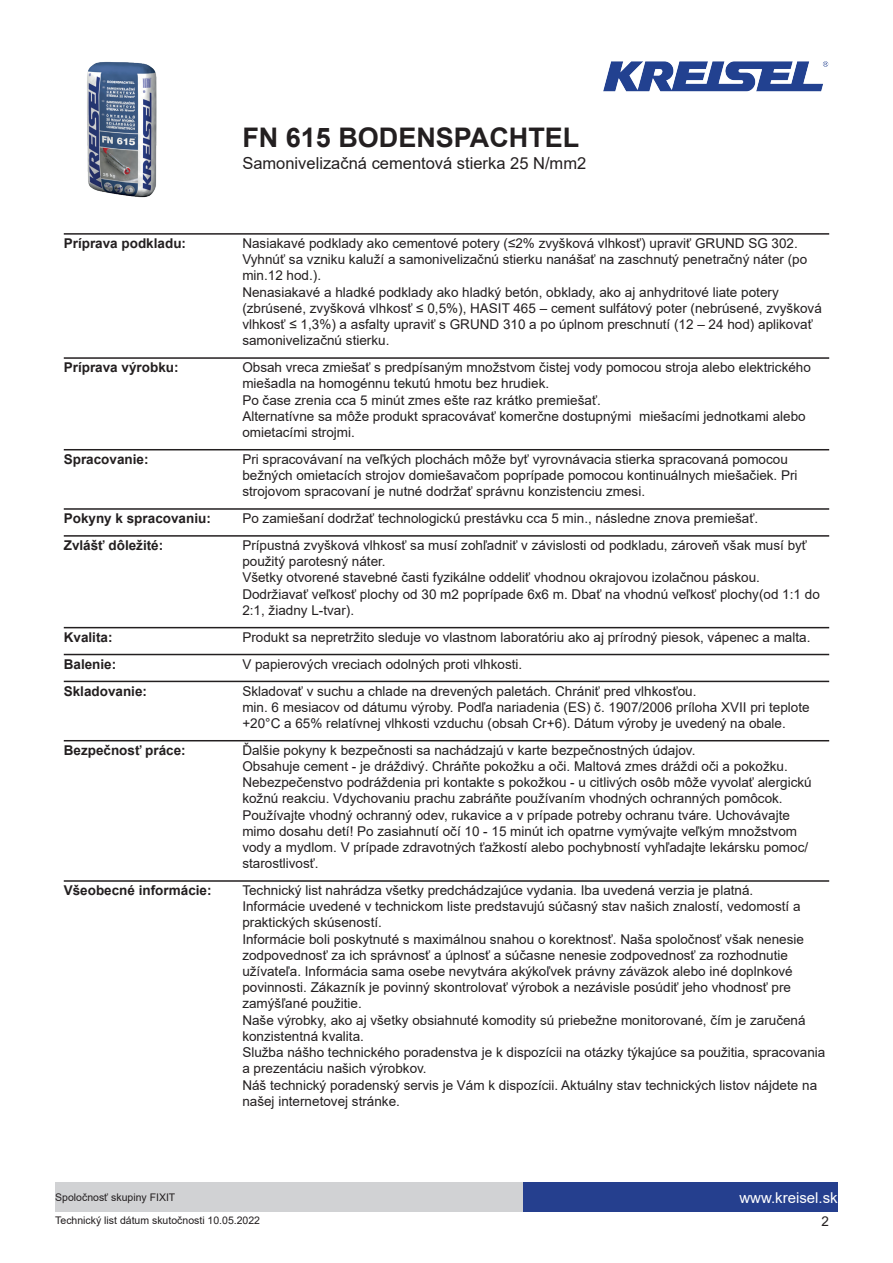
<style>
.page{position:relative;width:893px;height:1263px;background:#fff}
.page>*{position:absolute;margin:0;border:0;box-sizing:border-box;transform-origin:0 0}
.t1{font:700 27px "Arial";color:#231f20}
.t2{font:16.5px "Arial";color:#231f20}
.t3{font:15px "Arial";color:#fff}
.t4{font:13.5px/16.2px "Arial";color:#231f20}
.t5{font:700 13.5px "Arial";color:#231f20}
.t6{font:10.5px "Arial";color:#231f20}
</style>
<div class="page">
<img style="left:87px;top:61px;width:70px;height:137px">
<img style="left:603px;top:61px;width:226px;height:31px">
<div style="left:523px;top:1182px;width:315px;height:30px;background:#253f8e"></div>
<div style="left:55px;top:1182px;width:468px;height:30px;background:#d1d2d4"></div>
<hr style="left:64px;top:233px;width:765px;height:2px;background:#231f20">
<hr style="left:64px;top:357px;width:765px;height:2px;background:#231f20">
<hr style="left:64px;top:449px;width:765px;height:1px;background:#231f20">
<hr style="left:64px;top:508px;width:765px;height:2px;background:#231f20">
<hr style="left:64px;top:535px;width:765px;height:2px;background:#231f20">
<hr style="left:64px;top:627px;width:765px;height:1px;background:#231f20">
<hr style="left:64px;top:654px;width:765px;height:1px;background:#231f20">
<hr style="left:64px;top:681px;width:765px;height:1px;background:#231f20">
<hr style="left:64px;top:740px;width:765px;height:1px;background:#231f20">
<hr style="left:64px;top:880px;width:765px;height:2px;background:#231f20">
<h1 class="t1" style="left:242px;top:119px;width:339px">FN 615 BODENSPACHTEL</h1>
<p class="t2" style="left:242px;top:152px;width:345px">Samonivelizačná cementová stierka 25 N/mm2</p>
<p class="t5" style="left:64px;top:234px;width:124px">Príprava podkladu:</p>
<p class="t4" style="left:242px;top:235px;width:581px">Nasiakavé podklady ako cementové potery (≤2% zvyšková vlhkosť) upraviť GRUND SG 302.<br>Vyhnúť sa vzniku kaluží a samonivelizačnú stierku nanášať na zaschnutý penetračný náter (po min.12 hod.).<br>Nenasiakavé a hladké podklady ako hladký betón, obklady, ako aj anhydritové liate potery (zbrúsené, zvyšková vlhkosť ≤ 0,5%), HASIT 465 – cement sulfátový poter (nebrúsené, zvyšková vlhkosť ≤ 1,3%) a asfalty upraviť s GRUND 310 a po úplnom preschnutí (12 – 24 hod) aplikovať samonivelizačnú stierku.</p>
<p class="t5" style="left:64px;top:358px;width:116px">Príprava výrobku:</p>
<p class="t4" style="left:242px;top:359px;width:570px">Obsah vreca zmiešať s predpísaným množstvom čistej vody pomocou stroja alebo elektrického miešadla na homogénnu tekutú hmotu bez hrudiek.<br>Po čase zrenia cca 5 minút zmes ešte raz krátko premiešať.<br>Alternatívne sa môže produkt spracovávať komerčne dostupnými miešacími jednotkami alebo omietacími strojmi.</p>
<p class="t5" style="left:64px;top:450px;width:86px">Spracovanie:</p>
<p class="t4" style="left:242px;top:451px;width:557px">Pri spracovávaní na veľkých plochách môže byť vyrovnávacia stierka spracovaná pomocou bežných omietacích strojov domiešavačom poprípade pomocou kontinuálnych miešačiek. Pri strojovom spracovaní je nutné dodržať správnu konzistenciu zmesi.</p>
<p class="t5" style="left:64px;top:509px;width:149px">Pokyny k spracovaniu:</p>
<p class="t4" style="left:242px;top:510px;width:517px">Po zamiešaní dodržať technologickú prestávku cca 5 min., následne znova premiešať.</p>
<p class="t5" style="left:64px;top:536px;width:101px">Zvlášť dôležité:</p>
<p class="t4" style="left:242px;top:537px;width:579px">Prípustná zvyšková vlhkosť sa musí zohľadniť v závislosti od podkladu, zároveň však musí byť použitý parotesný náter.<br>Všetky otvorené stavebné časti fyzikálne oddeliť vhodnou okrajovou izolačnou páskou.<br>Dodržiavať veľkosť plochy od 30 m2 poprípade 6x6 m. Dbať na vhodnú veľkosť plochy(od 1:1 do 2:1, žiadny L-tvar).</p>
<p class="t5" style="left:64px;top:627px;width:50px">Kvalita:</p>
<p class="t4" style="left:242px;top:629px;width:569px">Produkt sa nepretržito sleduje vo vlastnom laboratóriu ako aj prírodný piesok, vápenec a malta.</p>
<p class="t5" style="left:64px;top:654px;width:54px">Balenie:</p>
<p class="t4" style="left:242px;top:656px;width:281px">V papierových vreciach odolných proti vlhkosti.</p>
<p class="t5" style="left:64px;top:681px;width:85px">Skladovanie:</p>
<p class="t4" style="left:242px;top:682px;width:569px">Skladovať v suchu a chlade na drevených paletách. Chrániť pred vlhkosťou.<br>min. 6 mesiacov od dátumu výroby. Podľa nariadenia (ES) č. 1907/2006 príloha XVII pri teplote +20°C a 65% relatívnej vlhkosti vzduchu (obsah Cr+6). Dátum výroby je uvedený na obale.</p>
<p class="t5" style="left:64px;top:740px;width:123px">Bezpečnosť práce:</p>
<p class="t4" style="left:242px;top:742px;width:571px">Ďalšie pokyny k bezpečnosti sa nachádzajú v karte bezpečnostných údajov.<br>Obsahuje cement - je dráždivý. Chráňte pokožku a oči. Maltová zmes dráždi oči a pokožku.<br>Nebezpečenstvo podráždenia pri kontakte s pokožkou - u citlivých osôb môže vyvolať alergickú kožnú reakciu. Vdychovaniu prachu zabráňte používaním vhodných ochranných pomôcok.<br>Používajte vhodný ochranný odev, rukavice a v prípade potreby ochranu tváre. Uchovávajte mimo dosahu detí! Po zasiahnutí očí 10 - 15 minút ich opatrne vymývajte veľkým množstvom vody a mydlom. V prípade zdravotných ťažkostí alebo pochybností vyhľadajte lekársku pomoc/ starostlivosť.</p>
<p class="t5" style="left:64px;top:881px;width:149px">Všeobecné informácie:</p>
<p class="t4" style="left:242px;top:882px;width:585px">Technický list nahrádza všetky predchádzajúce vydania. Iba uvedená verzia je platná.<br>Informácie uvedené v technickom liste predstavujú súčasný stav našich znalostí, vedomostí a praktických skúseností.<br>Informácie boli poskytnuté s maximálnou snahou o korektnosť. Naša spoločnosť však nenesie zodpovednosť za ich správnosť a úplnosť a súčasne nenesie zodpovednosť za rozhodnutie užívateľa. Informácia sama osebe nevytvára akýkoľvek právny záväzok alebo iné doplnkové povinnosti. Zákazník je povinný skontrolovať výrobok a nezávisle posúdiť jeho vhodnosť pre zamýšľané použitie.<br>Naše výrobky, ako aj všetky obsiahnuté komodity sú priebežne monitorované, čím je zaručená konzistentná kvalita.<br>Služba nášho technického poradenstva je k dispozícii na otázky týkajúce sa použitia, spracovania a prezentáciu našich výrobkov.<br>Náš technický poradenský servis je Vám k dispozícii. Aktuálny stav technických listov nájdete na našej internetovej stránke.</p>
<p class="t6" style="left:55px;top:1190px;width:122px">Spoločnosť skupiny FIXIT</p>
<p class="t3" style="left:739px;top:1187px;width:100px">www.kreisel.sk</p>
<p class="t6" style="left:55px;top:1213px;width:206px">Technický list dátum skutočnosti 10.05.2022</p>
<p class="t4" style="left:821px;top:1213px;width:9px">2</p>
</div>
